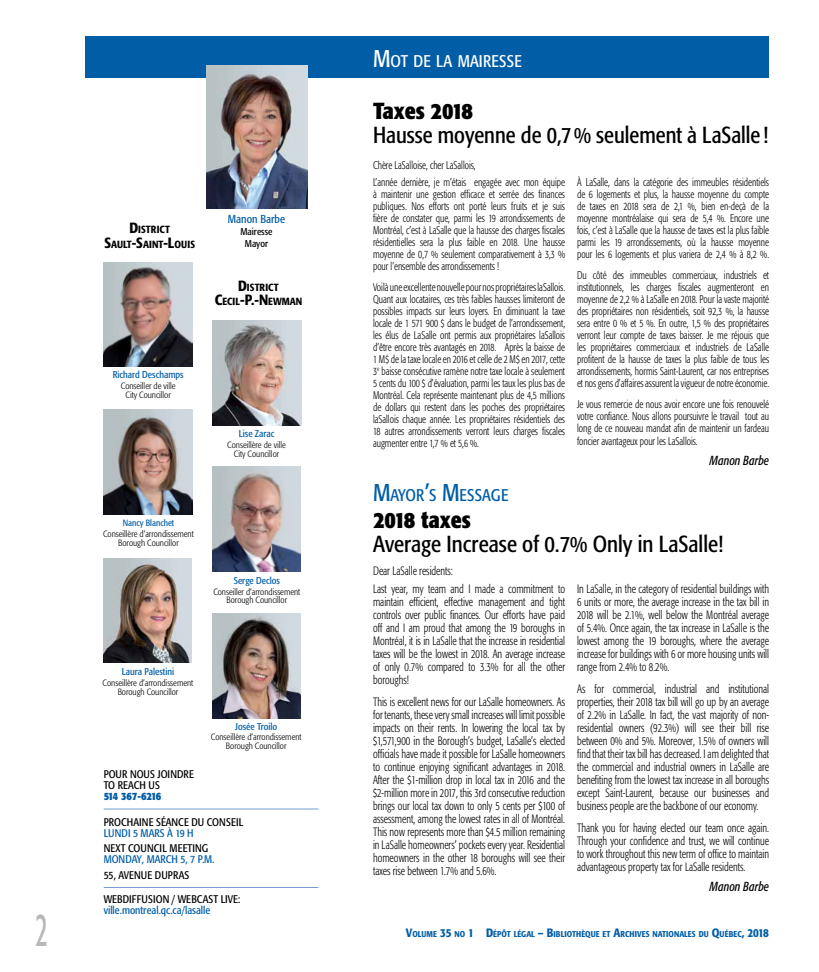
<style>
.page{position:relative;width:819px;height:972px;background:#fff}
.page>*{position:absolute;margin:0;border:0;box-sizing:border-box;transform-origin:0 0}
.t1{font:condensed 48px "Formata";color:#b6b8ba;scale:.56 1}
.t2{font:condensed 23px "Formata";color:#000}
.t3{font:700 condensed 23px "Formata";letter-spacing:-.04em;color:#000}
.t4{font:700 condensed 23px "Formata";color:#000}
.t5{font:condensed 16.8px "Formata";letter-spacing:.02em;color:#fff}
.t6{font:condensed 16.8px "Formata";color:#005da6}
.t7{font:italic condensed 13px "Formata";color:#000;scale:.9 1}
.t8{font:300 condensed 12px/13px "Formata";color:#000;text-align:justify;scale:.85 1}
.t9{font:condensed 11.4px "Formata";color:#005da6}
.t10{font:300 condensed 11px/12px "Formata";color:#000;text-align:justify;scale:.85 1}
.t11{font:condensed 11px "Formata";letter-spacing:.01em;color:#000}
.t12{font:condensed 11px "Formata";color:#005da6}
.t13{font:700 condensed 11px "Formata";letter-spacing:-.08em;color:#005da6}
.t14{font:500 condensed 10.3px/14.7px "Formata";letter-spacing:.01em;color:#000;text-align:center}
.t15{font:condensed 9.8px "Formata";color:#005da6}
.t16{font:condensed 9.8px/11.8px "Formata";color:#000;text-align:center}
.t17{font:300 condensed 9px/9px "Formata";color:#000;text-align:center}
.t18{font:condensed 9px "Formata";color:#005da6}
.t19{font:500 condensed 8.4px "Formata";letter-spacing:.01em;color:#005da6}
.s1{font-size:14.7px}
.s2{font-size:24px}
.s3{font-size:12px}
</style>
<div class="page">
<div style="left:86px;top:37px;width:683px;height:41px;background:#005da6"></div>
<hr style="left:104px;top:808px;width:214px;height:1px;background:#739dd2">
<hr style="left:104px;top:887px;width:214px;height:1px;background:#739dd2">
<img style="left:206px;top:66px;width:102px;height:143px">
<img style="left:104px;top:262px;width:88px;height:105px">
<img style="left:103px;top:558px;width:89px;height:105px">
<img style="left:104px;top:410px;width:88px;height:105px">
<img style="left:213px;top:320px;width:88px;height:105px">
<img style="left:213px;top:613px;width:88px;height:105px">
<img style="left:213px;top:467px;width:88px;height:105px">
<h1 class="t1" style="left:35px;top:901px;width:23px">2</h1>
<p class="t14" style="left:104px;top:222px;width:92px"><span class="s1">D</span>ISTRICT<br><span class="s1">S</span>AULT<span class="s1">-S</span>AINT<span class="s1">-L</span>OUIS</p>
<p class="t9" style="left:228px;top:213px;width:59px">Manon Barbe</p>
<p class="t16" style="left:241px;top:226px;width:34px">Mairesse<br>Mayor</p>
<p class="t14" style="left:215px;top:280px;width:89px"><span class="s1">D</span>ISTRICT<br><span class="s1">C</span>ECIL<span class="s1">-P.-N</span>EWMAN</p>
<p class="t15" style="left:113px;top:369px;width:72px">Richard Deschamps</p>
<p class="t17" style="left:121px;top:382px;width:56px">Conseiller de ville<br>City Councillor</p>
<p class="t15" style="left:239px;top:428px;width:37px">Lise Zarac</p>
<p class="t17" style="left:227px;top:440px;width:60px">Conseillère de ville<br>City Councillor</p>
<p class="t18" style="left:123px;top:518px;width:53px">Nancy Blanchet</p>
<p class="t17" style="left:103px;top:529px;width:92px">Conseillère d’arrondissement<br>Borough Councillor</p>
<p class="t15" style="left:234px;top:575px;width:48px">Serge Declos</p>
<p class="t17" style="left:213px;top:587px;width:88px">Conseiller d’arrondissement<br>Borough Councillor</p>
<p class="t15" style="left:122px;top:666px;width:54px">Laura Palestini</p>
<p class="t17" style="left:103px;top:678px;width:92px">Conseillère d’arrondissement<br>Borough Councillor</p>
<p class="t11" style="left:104px;top:767px;width:13px">Pour</p>
<p class="t11" style="left:130px;top:767px;width:7px">nous</p>
<p class="t11" style="left:158px;top:767px;width:10px">joindre</p>
<p class="t11" style="left:104px;top:778px;width:26px">To Reach</p>
<p class="t11" style="left:149px;top:778px;width:12px">Us</p>
<p class="t13" style="left:104px;top:789px;width:59px">514 367-6216</p>
<p class="t15" style="left:235px;top:720px;width:44px">Josée Troilo</p>
<p class="t17" style="left:211px;top:733px;width:92px">Conseillère d’arrondissement<br>Borough Councillor</p>
<p class="t11" style="left:104px;top:815px;width:141px">PROCHAINE SÉANCE DU CONSEIL</p>
<p class="t12" style="left:104px;top:826px;width:11px">Lundi</p>
<p class="t12" style="left:133px;top:826px;width:61px">5 mars à 19 h</p>
<p class="t11" style="left:104px;top:842px;width:106px">NEXT COUNCIL MEETING</p>
<p class="t12" style="left:104px;top:853px;width:8px">Monda</p>
<p class="t12" style="left:137px;top:853px;width:25px">y, march</p>
<p class="t12" style="left:180px;top:853px;width:36px">5, 7 p.m.</p>
<p class="t11" style="left:104px;top:868px;width:87px">55, AVENUE DUPRAS</p>
<p class="t11" style="left:104px;top:893px;width:45px">Webdi ffusion</p>
<p class="t11" style="left:172px;top:893px;width:32px">/ Webcast</p>
<p class="t11" style="left:221px;top:893px;width:21px">live :</p>
<p class="t12" style="left:104px;top:904px;width:108px">ville.montreal.qc.ca/lasalle</p>
<h3 class="t5" style="left:373px;top:51px;width:150px"><span class="s2">M</span>OT DE LA MAIRESSE</h3>
<h2 class="t3" style="left:373px;top:97px;width:101px">Taxes 2018</h2>
<h2 class="t2" style="left:373px;top:122px;width:397px">Hausse moyenne de 0,7% seulement à LaSalle !</h2>
<p class="t10" style="left:373px;top:158px;width:227px;line-height:16.5px">Chère LaSalloise, cher LaSallois,<br>L’année dernière, je m’étais engagée avec mon équipe</p>
<p class="t10" style="left:373px;top:188px;width:227px">à maintenir une gestion efficace et serrée des finances publiques. Nos efforts ont porté leurs fruits et je suis fière de constater que, parmi les 19 arrondissements de Montréal, c’est à LaSalle que la hausse des charges fiscales résidentielles sera la plus faible en 2018. Une hausse moyenne de 0,7 % seulement comparativement à 3,3 % pour l’ensemble des arrondissements !</p>
<p class="t10" style="left:373px;top:281px;width:227px">Voilà une excellente nouvelle pour nos propriétaires laSallois.<br>Quant aux locataires, ces très faibles hausses limiteront de possibles impacts sur leurs loyers. En diminuant la taxe locale de 1 571 900 $ dans le budget de l’arrondissement, les élus de LaSalle ont permis aux propriétaires laSallois d’être encore très avantagés en 2018. Après la baisse de 1 M$ de la taxe locale en 2016 et celle de 2 M$ en 2017, cette 3<sup>e</sup> baisse consécutive ramène notre taxe locale à seulement 5 cents du 100 $ d’évaluation, parmi les taux les plus bas de Montréal. Cela représente maintenant plus de 4,5 millions de dollars qui restent dans les poches des propriétaires laSallois chaque année. Les propriétaires résidentiels des 18 autres arrondissements verront leurs charges fiscales augmenter entre 1,7 % et 5,6 %.</p>
<h3 class="t6" style="left:373px;top:485px;width:137px"><span class="s2">M</span>AYOR<span class="s2">’</span>S <span class="s2">M</span>ESSAGE</h3>
<p class="t10" style="left:577px;top:176px;width:227px">À LaSalle, dans la catégorie des immeubles résidentiels de 6 logements et plus, la hausse moyenne du compte de taxes en 2018 sera de 2,1 %, bien en-deçà de la moyenne montréalaise qui sera de 5,4 %. Encore une fois, c’est à LaSalle que la hausse de taxes est la plus faible parmi les 19 arrondissements, où la hausse moyenne pour les 6 logements et plus variera de 2,4 % à 8,2 %.</p>
<p class="t10" style="left:577px;top:269px;width:227px">Du côté des immeubles commerciaux, industriels et institutionnels, les charges fiscales augmenteront en moyenne de 2,2 % à LaSalle en 2018. Pour la vaste majorité des propriétaires non résidentiels, soit 92,3 %, la hausse sera entre 0 % et 5 %. En outre, 1,5 % des propriétaires verront leur compte de taxes baisser. Je me réjouis que les propriétaires commerciaux et industriels de LaSalle profitent de la hausse de taxes la plus faible de tous les arrondissements, hormis Saint-Laurent, car nos entreprises et nos gens d’affaires assurent la vigueur de notre économie.</p>
<p class="t10" style="left:577px;top:398px;width:227px">Je vous remercie de nous avoir encore une fois renouvelé votre confiance. Nous allons poursuivre le travail tout au long de ce nouveau mandat afin de maintenir un fardeau</p>
<p class="t10" style="left:577px;top:435px;width:143px">foncier avantageux pour les LaSallois.</p>
<p class="t7" style="left:710px;top:453px;width:68px">Manon Barbe</p>
<h2 class="t4" style="left:373px;top:506px;width:99px">2018 taxes</h2>
<h2 class="t2" style="left:373px;top:531px;width:352px">Average Increase of 0.7% Only in LaSalle!</h2>
<p class="t8" style="left:373px;top:562px;width:227px;line-height:17.5px">Dear LaSalle residents:<br>Last year, my team and I made a commitment to</p>
<p class="t8" style="left:373px;top:595px;width:227px">maintain efficient, effective management and tight controls over public finances. Our efforts have paid off and I am proud that among the 19 boroughs in Montréal, it is in LaSalle that the increase in residential taxes will be the lowest in 2018. An average increase of only 0.7% compared to 3.3% for all the other boroughs!</p>
<p class="t8" style="left:373px;top:695px;width:227px">This is excellent news for our LaSalle homeowners. As for tenants, these very small increases will limit possible impacts on their rents. In lowering the local tax by $1,571,900 in the Borough’s budget, LaSalle’s elected officials have made it possible for LaSalle homeowners to continue enjoying significant advantages in 2018.<br>After the $1-million drop in local tax in 2016 and the $2-million more in 2017, this 3rd consecutive reduction brings our local tax down to only 5 cents per $100 of assessment, among the lowest rates in all of Montréal.<br>This now represents more than $4.5 million remaining in LaSalle homeowners’ pockets every year. Residential homeowners in the other 18 boroughs will see their taxes rise between 1.7% and 5.6%.</p>
<p class="t8" style="left:577px;top:582px;width:227px">In LaSalle, in the category of residential buildings with 6 units or more, the average increase in the tax bill in 2018 will be 2.1%, well below the Montréal average of 5.4%. Once again, the tax increase in LaSalle is the lowest among the 19 boroughs, where the average increase for buildings with 6 or more housing units will range from 2.4% to 8.2%.</p>
<p class="t8" style="left:577px;top:682px;width:227px">As for commercial, industrial and institutional properties, their 2018 tax bill will go up by an average of 2.2% in LaSalle. In fact, the vast majority of non&shy;residential owners (92.3%) will see their bill rise between 0% and 5%. Moreover, 1.5% of owners will find that their tax bill has decreased. I am delighted that the commercial and industrial owners in LaSalle are benefiting from the lowest tax increase in all boroughs except Saint-Laurent, because our businesses and business people are the backbone of our economy.</p>
<p class="t8" style="left:577px;top:821px;width:227px">Thank you for having elected our team once again.<br>Through your confidence and trust, we will continue to work throughout this new term of office to maintain advantageous property tax for LaSalle residents.</p>
<p class="t7" style="left:710px;top:879px;width:68px">Manon Barbe</p>
<p class="t19" style="left:406px;top:929px;width:364px"><span class="s3">V</span>OLUME <span class="s3">35</span> NO <span class="s3">1 D</span>ÉPÔT LÉGAL <span class="s3">– B</span>IBLIOTHÈQUE ET <span class="s3">A</span>RCHIVES NATIONALES DU <span class="s3">Q</span>UÉBEC<span class="s3">, 2018</span></p>
</div>
